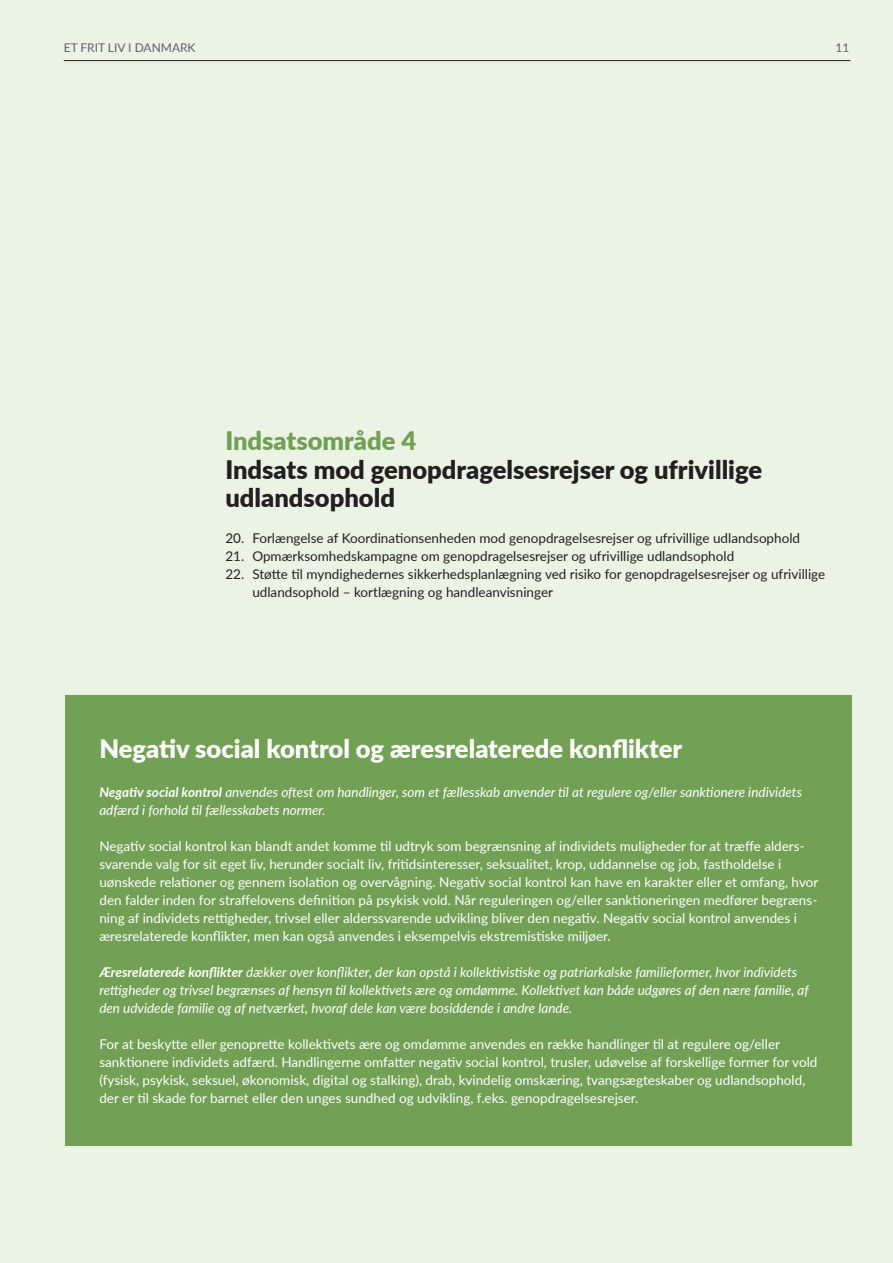
<style>
.page{position:relative;width:893px;height:1263px;background:#ebf3e5}
.page>*{position:absolute;margin:0;border:0;box-sizing:border-box;transform-origin:0 0}
.t1{font:900 25.5px/28.5px "Lato";color:#231f20}
.t2{font:900 25.5px "Lato";color:#fff}
.t3{font:13.5px/18px "Lato Regular 4";color:#fff}
.t4{font:13.5px/18px "Lato Italic 2";color:#fff}
.t5{font:13.5px/18px "Lato Regular 4";color:#231f20}
.t6{font:12px "Lato Regular 6";color:#636366}
.t7{font:12px "Lato Regular 2";color:#636366}
.s1{font-family:"Lato Black 2";font-weight:400;color:#72a055}
.s2{font-family:"Lato";font-weight:700;font-style:italic}
</style>
<div class="page">
<hr style="left:64px;top:60px;width:786px;height:1px;background:#231f20">
<div style="left:65px;top:695px;width:787px;height:451px;background:#72a055"></div>
<p class="t6" style="left:64px;top:39px;width:133px">ET FRIT LIV I DANMARK</p>
<p class="t7" style="left:835px;top:39px;width:15px">11</p>
<h2 class="t1" style="left:225px;top:425px;width:538px"><span class="s1">Indsatsområde 4<br></span>Indsats mod genopdragelsesrejser og ufrivillige udlandsophold</h2>
<p class="t5" style="left:225px;top:529px;width:576px">20. Forlængelse af Koordinationsenheden mod genopdragelsesrejser og ufrivillige udlandsophold</p>
<p class="t5" style="left:225px;top:546px;width:510px">21. Opmærksomhedskampagne om genopdragelsesrejser og ufrivillige udlandsophold</p>
<p class="t5" style="left:252px;top:564px;width:574px;text-indent:-27px">22. Støtte til myndighedernes sikkerhedsplanlægning ved risiko for genopdragelsesrejser og ufrivillige udlandsophold – kortlægning og handleanvisninger</p>
<h2 class="t2" style="left:99px;top:730px;width:584px">Negativ social kontrol og æresrelaterede konflikter</h2>
<p class="t4" style="left:99px;top:783px;width:704px"><span class="s2">Negativ social kontrol</span> anvendes oftest om handlinger, som et fællesskab anvender til at regulere og/eller sanktionere individets adfærd i forhold til fællesskabets normer.</p>
<p class="t3" style="left:99px;top:837px;width:720px">Negativ social kontrol kan blandt andet komme til udtryk som begrænsning af individets muligheder for at træffe alders&shy;svarende valg for sit eget liv, herunder socialt liv, fritidsinteresser, seksualitet, krop, uddannelse og job, fastholdelse i uønskede relationer og gennem isolation og overvågning. Negativ social kontrol kan have en karakter eller et omfang, hvor den falder inden for straffelovens definition på psykisk vold. Når reguleringen og/eller sanktioneringen medfører begræns&shy;ning af individets rettigheder, trivsel eller alderssvarende udvikling bliver den negativ. Negativ social kontrol anvendes i æresrelaterede konflikter, men kan også anvendes i eksempelvis ekstremistiske miljøer.</p>
<p class="t4" style="left:99px;top:963px;width:711px"><span class="s2">Æresrelaterede konflikter</span> dækker over konflikter, der kan opstå i kollektivistiske og patriarkalske familieformer, hvor individets rettigheder og trivsel begrænses af hensyn til kollektivets ære og omdømme. Kollektivet kan både udgøres af den nære familie, af den udvidede familie og af netværket, hvoraf dele kan være bosiddende i andre lande.</p>
<p class="t3" style="left:99px;top:1035px;width:720px">For at beskytte eller genoprette kollektivets ære og omdømme anvendes en række handlinger til at regulere og/eller sanktionere individets adfærd. Handlingerne omfatter negativ social kontrol, trusler, udøvelse af forskellige former for vold (fysisk, psykisk, seksuel, økonomisk, digital og stalking), drab, kvindelig omskæring, tvangsægteskaber og udlandsophold, der er til skade for barnet eller den unges sundhed og udvikling, f.eks. genopdragelsesrejser.</p>
</div>
